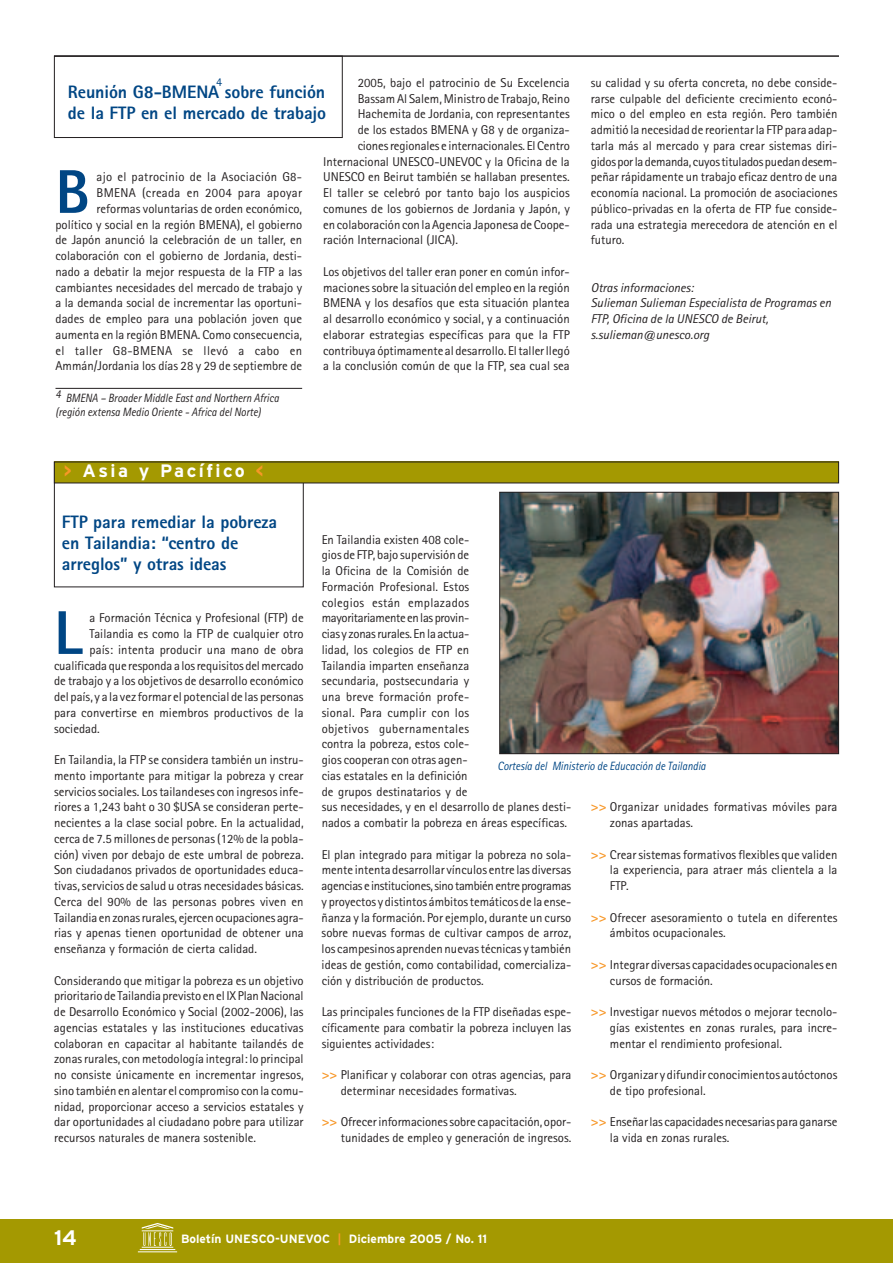
<style>
.page{position:relative;width:893px;height:1263px;background:#fff}
.page>*{position:absolute;margin:0;border:0;box-sizing:border-box;transform-origin:0 0}
.t1{font:800 61.8px "Rotis Sans Serif";color:#004684}
.t2{font:700 21px "Interstate";color:#fff}
.t3{font:800 18px/21px "Rotis Sans Serif";letter-spacing:-.005em;color:#004684}
.t4{font:700 18px "Interstate";letter-spacing:.135em;color:#fff}
.t5{font:12.75px/15.8px "Rotis Sans Serif";color:#231f20;text-align:justify}
.t6{font:italic 12.75px/15.8px "Rotis Sans Serif";color:#231f20}
.t7{font:italic 12px/13.5px "Rotis Sans Serif";color:#231f20;scale:.9 1}
.t8{font:italic 12px "Rotis Sans Serif";color:#004684;scale:.9 1}
.t9{font:700 12px "Interstate";color:#fff}
.t10{font:12px "Rotis Sans Serif";color:#004684}
.s1{color:#f79727}
.s2{font-weight:800;font-size:13.5px;color:#f79727}
</style>
<div class="page">
<div style="left:0;top:1219px;width:893px;height:44px;background:#a49901"></div>
<svg style="left:138px;top:1223px;width:39px;height:29px"></svg>
<div style="left:54px;top:56px;width:289px;height:82px;border:1px solid #231f20"></div>
<hr style="left:54px;top:55px;width:785px;height:2px;background:#231f20">
<hr style="left:56px;top:388px;width:246px;height:1px;background:#231f20">
<div style="left:54px;top:462px;width:250px;height:125px;border:1px solid #231f20"></div>
<div style="left:54px;top:462px;width:785px;height:21px;background:#a49901"></div>
<img style="left:501px;top:494px;width:336px;height:258px">
<div style="left:499px;top:492px;width:340px;height:262px;border:1px solid #231f20"></div>
<p class="t5" style="left:358px;top:76px;width:214px">2005, bajo el patrocinio de Su Excelencia</p>
<p class="t5" style="left:358px;top:92px;width:214px">Bassam Al Salem, Ministro de Trabajo, Reino</p>
<p class="t5" style="left:358px;top:107px;width:214px">Hachemita de Jordania, con representantes</p>
<p class="t5" style="left:358px;top:123px;width:214px">de los estados BMENA y G8 y de organiza-</p>
<p class="t5" style="left:358px;top:139px;width:214px">ciones regionales e internacionales. El Centro</p>
<p class="t5" style="left:323px;top:155px;width:248px">Internacional UNESCO-UNEVOC y la Oficina de la</p>
<p class="t5" style="left:323px;top:170px;width:248px">UNESCO en Beirut también se hallaban presentes.</p>
<p class="t5" style="left:323px;top:186px;width:248px">El taller se celebró por tanto bajo los auspicios</p>
<p class="t5" style="left:323px;top:202px;width:248px">comunes de los gobiernos de Jordania y Japón, y</p>
<p class="t5" style="left:323px;top:218px;width:248px">en colaboración con la Agencia Japonesa de Coope-</p>
<p class="t5" style="left:323px;top:233px;width:136px">ración Internacional (JICA).</p>
<p class="t5" style="left:323px;top:265px;width:248px">Los objetivos del taller eran poner en común infor&shy;maciones sobre la situación del empleo en la región BMENA y los desafíos que esta situación plantea al desarrollo económico y social, y a continuación elaborar estrategias específicas para que la FTP contribuya óptimamente al desarrollo. El taller llegó a la conclusión común de que la FTP, sea cual sea</p>
<p class="t10" style="left:216px;top:78px;width:7px">4</p>
<h3 class="t3" style="left:68px;top:83px;width:260px">Reunión G8-BMENA sobre función de la FTP en el mercado de trabajo</h3>
<h1 class="t1" style="left:56px;top:170px;width:36px">B</h1>
<p class="t5" style="left:56px;top:170px;width:248px;text-align:right">ajo el patrocinio de la Asociación G8- BMENA (creada en 2004 para apoyar reformas voluntarias de orden económico,<br>político y social en la región BMENA), el gobierno de Japón anunció la celebración de un taller, en colaboración con el gobierno de Jordania, desti&shy;nado a debatir la mejor respuesta de la FTP a las cambiantes necesidades del mercado de trabajo y a la demanda social de incrementar las oportuni&shy;dades de empleo para una población joven que aumenta en la región BMENA. Como consecuencia, el taller G8-BMENA se llevó a cabo en Ammán/Jordania los días 28 y 29 de septiembre de</p>
<p class="t7" style="left:56px;top:393px;width:250px">4 BMENA – Broader Middle East and Northern Africa (región extensa Medio Oriente - Africa del Norte)</p>
<p class="t5" style="left:591px;top:76px;width:248px">su calidad y su oferta concreta, no debe conside&shy;rarse culpable del deficiente crecimiento econó&shy;mico o del empleo en esta región. Pero también admitió la necesidad de reorientar la FTP para adap&shy;tarla más al mercado y para crear sistemas diri&shy;gidos por lademanda, cuyos titulados puedan desem&shy;peñar rápidamente un trabajo eficaz dentro de una economía nacional. La promoción de asociaciones público-privadas en la oferta de FTP fue conside&shy;rada una estrategia merecedora de atención en el futuro.</p>
<p class="t6" style="left:591px;top:281px;width:242px">Otras informaciones:<br>Sulieman Sulieman Especialista de Programas en<br>FTP, Oficina de la UNESCO de Beirut, s.sulieman@unesco.org</p>
<h3 class="t4" style="left:64px;top:464px;width:201px"><span class="s1">&gt;</span> Asia y Pacífico <span class="s1">&lt;</span></h3>
<h3 class="t3" style="left:62px;top:513px;width:217px">FTP para remediar la pobreza en Tailandia: “centro de arreglos” y otras ideas</h3>
<h1 class="t1" style="left:54px;top:611px;width:30px">L</h1>
<p class="t5" style="left:89px;top:611px;width:216px">a Formación Técnica y Profesional (FTP) de</p>
<p class="t5" style="left:89px;top:627px;width:216px">Tailandia es como la FTP de cualquier otro</p>
<p class="t5" style="left:89px;top:643px;width:216px">país: intenta producir una mano de obra</p>
<p class="t5" style="left:54px;top:659px;width:251px">cualificada que responda a los requisitos del mercado</p>
<p class="t5" style="left:54px;top:674px;width:251px">de trabajo y a los objetivos de desarrollo económico</p>
<p class="t5" style="left:54px;top:690px;width:251px">del país, y a la vez formar el potencial de las personas</p>
<p class="t5" style="left:54px;top:706px;width:251px">para convertirse en miembros productivos de la</p>
<p class="t5" style="left:54px;top:722px;width:47px">sociedad.</p>
<p class="t5" style="left:54px;top:753px;width:251px">En Tailandia, la FTP se considera también un instru&shy;mento importante para mitigar la pobreza y crear servicios sociales. Los tailandeses con ingresos infe&shy;riores a 1,243 baht o 30 $USA se consideran perte&shy;necientes a la clase social pobre. En la actualidad, cerca de 7.5 millones de personas (12% de la pobla&shy;ción) viven por debajo de este umbral de pobreza.<br>Son ciudadanos privados de oportunidades educa&shy;tivas, servicios de salud u otras necesidades básicas.<br>Cerca del 90% de las personas pobres viven en Tailandia en zonas rurales, ejercen ocupaciones agra&shy;rias y apenas tienen oportunidad de obtener una enseñanza y formación de cierta calidad.</p>
<p class="t5" style="left:54px;top:974px;width:251px">Considerando que mitigar la pobreza es un objetivo prioritario de Tailandia previsto en el IX Plan Nacional de Desarrollo Económico y Social (2002-2006), las agencias estatales y las instituciones educativas colaboran en capacitar al habitante tailandés de zonas rurales, con metodología integral: lo principal no consiste únicamente en incrementar ingresos, sino también en alentar el compromiso con la comu&shy;nidad, proporcionar acceso a servicios estatales y dar oportunidades al ciudadano pobre para utilizar recursos naturales de manera sostenible.</p>
<p class="t5" style="left:322px;top:533px;width:251px;text-align:left">En Tailandia existen 408 cole-<br>gios de FTP, bajo supervisión de<br>la Oficina de la Comisión de<br>Formación Profesional. Estos<br>colegios están emplazados<br>mayoritariamente en las provin-<br>cias y zonas rurales. En laactua-<br>lidad, los colegios de FTP en<br>Tailandia imparten enseñanza<br>secundaria, postsecundaria y<br>una breve formación profe-<br>sional. Para cumplir con los<br>objetivos gubernamentales<br>contra la pobreza, estos cole-<br>gios cooperan con otras agen-<br>cias estatales en la definición<br>de grupos destinatarios y de<br>sus necesidades, y en el desarrollo de planes desti&shy;nados a combatir la pobreza en áreas específicas.</p>
<p class="t5" style="left:322px;top:848px;width:251px">El plan integrado para mitigar la pobreza no sola&shy;mente intenta desarrollar vínculos entre las diversas agencias e instituciones, sino también entre programas y proyectos y distintos ámbitos temáticos de la ense&shy;ñanza y la formación. Por ejemplo, durante un curso sobre nuevas formas de cultivar campos de arroz, los campesinos aprenden nuevas técnicas y también ideas de gestión, como contabilidad, comercializa&shy;ción y distribución de productos.</p>
<p class="t5" style="left:322px;top:1005px;width:251px">Las principales funciones de la FTP diseñadas espe&shy;cíficamente para combatir la pobreza incluyen las siguientes actividades:</p>
<p class="t5" style="left:341px;top:1068px;width:232px;text-indent:-19px"><span class="s2">&gt;&gt;</span> Planificar y colaborar con otras agencias, para determinar necesidades formativas.</p>
<p class="t5" style="left:322px;top:1115px;width:251px;text-align:right"><span class="s2">&gt;&gt;</span> Ofrecer informaciones sobre capacitación, opor&shy;tunidades de empleo y generación de ingresos.</p>
<p class="t8" style="left:498px;top:762px;width:233px">Cortesía del Ministerio de Educación de Tailandia</p>
<p class="t5" style="left:610px;top:800px;width:229px;text-indent:-19px"><span class="s2">&gt;&gt;</span> Organizar unidades formativas móviles para zonas apartadas.</p>
<p class="t5" style="left:610px;top:848px;width:229px;text-indent:-19px"><span class="s2">&gt;&gt;</span> Crear sistemas formativos flexibles que validen la experiencia, para atraer más clientela a la FTP.</p>
<p class="t5" style="left:610px;top:911px;width:229px;text-indent:-19px"><span class="s2">&gt;&gt;</span> Ofrecer asesoramiento o tutela en diferentes ámbitos ocupacionales.</p>
<p class="t5" style="left:610px;top:958px;width:229px;text-indent:-19px"><span class="s2">&gt;&gt;</span> Integrar diversas capacidades ocupacionales en cursos de formación.</p>
<p class="t5" style="left:610px;top:1005px;width:229px;text-indent:-19px"><span class="s2">&gt;&gt;</span> Investigar nuevos métodos o mejorar tecnolo&shy;gías existentes en zonas rurales, para incre&shy;mentar el rendimiento profesional.</p>
<p class="t5" style="left:610px;top:1068px;width:229px;text-indent:-19px"><span class="s2">&gt;&gt;</span> Organizar y difundir conocimientos autóctonos de tipo profesional.</p>
<p class="t5" style="left:610px;top:1115px;width:229px;text-indent:-19px"><span class="s2">&gt;&gt;</span> Enseñar las capacidades necesarias para ganarse la vida en zonas rurales.</p>
<h2 class="t2" style="left:54px;top:1230px;width:24px">14</h2>
<p class="t9" style="left:181px;top:1235px;width:307px">Boletín UNESCO-UNEVOC <span class="s1">|</span> Diciembre 2005 / No. 11</p>
</div>
